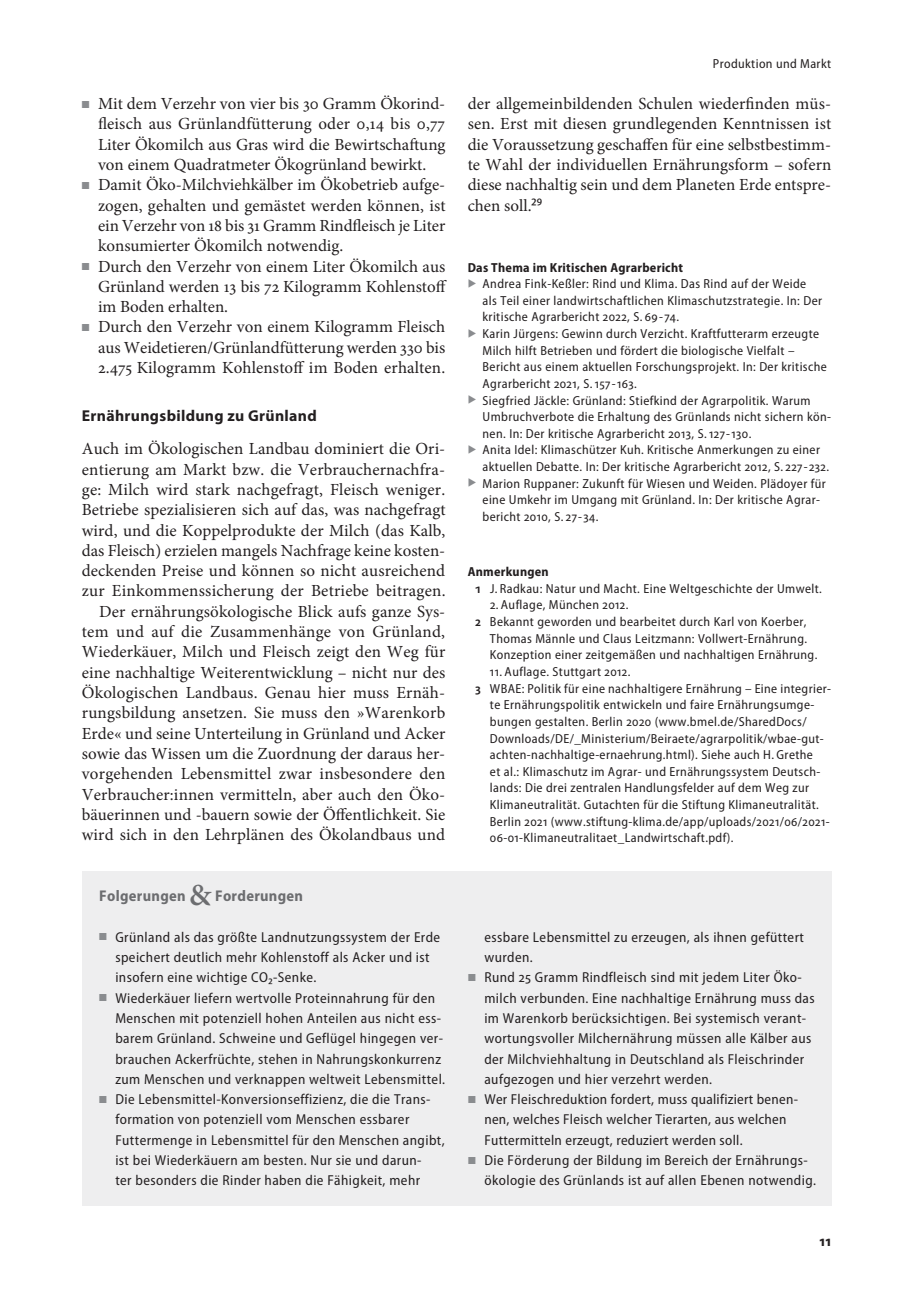
<style>
.page{position:relative;width:918px;height:1315px;background:#fff}
.page>*{position:absolute;margin:0;border:0;box-sizing:border-box;transform-origin:0 0}
.t1{font:16.97px/20.3px "Minion Pro";letter-spacing:.005em;color:#231f20;text-align:justify}
.t2{font:700 15.75px "Myriad Pro";letter-spacing:.02em;color:#231f20}
.t3{font:700 semi-condensed 15.58px "Myriad Pro";letter-spacing:.02em;color:#6c6d70}
.t4{font:700 semi-condensed 14.88px "Myriad Pro";color:#231f20}
.t5{font:semi-condensed 14.35px/20.3px "Myriad Pro";letter-spacing:.03em;color:#231f20}
.t6{font:semi-condensed 13.12px/16.6px "Myriad Pro";letter-spacing:.03em;color:#231f20}
.t7{font:700 semi-condensed 13.12px "Myriad Pro";letter-spacing:.02em;color:#231f20}
.s1{color:#8a8c8f}
.s2{font-family:"Minion Pro";font-weight:600;font-stretch:normal;font-size:30.8px}
.s3{font-family:"Myriad Pro";font-stretch:semi-condensed;font-size:17.5px}
.s4{font-weight:700}
.s5{font-weight:600}
</style>
<div class="page">
<div style="left:82px;top:871px;width:749px;height:334px;background:#eeeeef"></div>
<p class="t1" style="left:98px;top:94px;width:349px;text-indent:-16px"><span class="s1">■</span> Mit dem Verzehr von vier bis 30 Gramm Ökorind&shy;fleisch aus Grünlandfütterung oder 0,14 bis 0,77<br>Liter Ökomilch aus Gras wird die Bewirtschaftung von einem Quadratmeter Ökogrünland bewirkt.</p>
<p class="t1" style="left:98px;top:175px;width:349px;text-indent:-16px"><span class="s1">■</span> Damit Öko-Milchviehkälber im Ökobetrieb aufge&shy;zogen, gehalten und gemästet werden können, ist ein Verzehr von 18 bis 31 Gramm Rindfleisch je Liter konsumierter Ökomilch notwendig.</p>
<p class="t1" style="left:98px;top:256px;width:350px;text-indent:-16px"><span class="s1">■</span> Durch den Verzehr von einem Liter Ökomilch aus Grünland werden 13 bis 72 Kilogramm Kohlenstoff im Boden erhalten.</p>
<p class="t1" style="left:98px;top:317px;width:349px;text-indent:-16px"><span class="s1">■</span> Durch den Verzehr von einem Kilogramm Fleisch aus Weidetieren/Grünlandfütterung werden 330 bis 2.475 Kilogramm Kohlenstoff im Boden erhalten.</p>
<p class="t2" style="left:82px;top:407px;width:236px">Ernährungsbildung zu Grünland</p>
<p class="t1" style="left:82px;top:439px;width:365px;text-align:right">Auch im Ökologischen Landbau dominiert die Ori&shy;entierung am Markt bzw. die Verbrauchernachfra&shy;ge: Milch wird stark nachgefragt, Fleisch weniger.<br>Betriebe spezialisieren sich auf das, was nachgefragt wird, und die Koppelprodukte der Milch (das Kalb, das Fleisch) erzielen mangels Nachfrage keine kosten&shy;deckenden Preise und können so nicht ausreichend zur Einkommenssicherung der Betriebe beitragen.<br>Der ernährungsökologische Blick aufs ganze Sys&shy;tem und auf die Zusammenhänge von Grünland, Wiederkäuer, Milch und Fleisch zeigt den Weg für eine nachhaltige Weiterentwicklung – nicht nur des Ökologischen Landbaus. Genau hier muss Ernäh&shy;rungsbildung ansetzen. Sie muss den »Warenkorb Erde« und seine Unterteilung in Grünland und Acker sowie das Wissen um die Zuordnung der daraus her&shy;vorgehenden Lebensmittel zwar insbesondere den Verbraucher:innen vermitteln, aber auch den Öko&shy;bäuerinnen und -bauern sowie der Öffentlichkeit. Sie wird sich in den Lehrplänen des Ökolandbaus und</p>
<p class="t3" style="left:99px;top:887px;width:205px">Folgerungen <span class="s2">&amp;</span> Forderungen</p>
<p class="t5" style="left:115px;top:927px;width:326px;text-indent:-16px"><span class="s1">■</span> Grünland als das größte Landnutzungssystem der Erde speichert deutlich mehr Kohlenstoff als Acker und ist insofern eine wichtige CO2-Senke.</p>
<p class="t5" style="left:115px;top:988px;width:331px;text-indent:-16px"><span class="s1">■</span> Wiederkäuer liefern wertvolle Proteinnahrung für den Menschen mit potenziell hohen Anteilen aus nicht ess&shy;barem Grünland. Schweine und Geflügel hingegen ver&shy;brauchen Ackerfrüchte, stehen in Nahrungskonkurrenz zum Menschen und verknappen weltweit Lebensmittel.</p>
<p class="t5" style="left:115px;top:1089px;width:331px;text-indent:-16px"><span class="s1">■</span> Die Lebensmittel-Konversionseffizienz, die die Trans&shy;formation von potenziell vom Menschen essbarer Futtermenge in Lebensmittel für den Menschen angibt, ist bei Wiederkäuern am besten. Nur sie und darun-<br>ter besonders die Rinder haben die Fähigkeit, mehr</p>
<p class="t6" style="left:713px;top:56px;width:120px">Produktion und Markt</p>
<p class="t1" style="left:468px;top:94px;width:365px">der allgemeinbildenden Schulen wiederfinden müs&shy;sen. Erst mit diesen grundlegenden Kenntnissen ist die Voraussetzung geschaffen für eine selbstbestimm&shy;te Wahl der individuellen Ernährungsform – sofern diese nachhaltig sein und dem Planeten Erde entspre&shy;chen soll.<span class="s3">29</span></p>
<p class="t7" style="left:468px;top:260px;width:217px">Das Thema im Kritischen Agrarbericht</p>
<p class="t6" style="left:482px;top:276px;width:350px">Andrea Fink-Keßler: Rind und Klima. Das Rind auf der Weide<br>als Teil einer landwirtschaftlichen Klimaschutzstrategie. In: Der kritische Agrarbericht 2022, S. 69 - 74.<br>Karin Jürgens: Gewinn durch Verzicht. Kraftfutterarm erzeugte Milch hilft Betrieben und fördert die biologische Vielfalt – Bericht aus einem aktuellen Forschungsprojekt. In: Der kritische Agrarbericht 2021, S. 157 - 163.<br>Siegfried Jäckle: Grünland: Stiefkind der Agrarpolitik. Warum Umbruchverbote die Erhaltung des Grünlands nicht sichern kön&shy;nen. In: Der kritische Agrarbericht 2013, S. 127 - 130.<br>Anita Idel: Klimaschützer Kuh. Kritische Anmerkungen zu einer aktuellen Debatte. In: Der kritische Agrarbericht 2012, S. 227 - 232.<br>Marion Ruppaner: Zukunft für Wiesen und Weiden. Plädoyer für eine Umkehr im Umgang mit Grünland. In: Der kritische Agrar&shy;bericht 2010, S. 27 - 34.</p>
<p class="t6" style="left:475px;top:564px;width:349px;text-indent:-7px"><span class="s4">Anmerkungen<br></span><span class="s5">1</span> J. Radkau: Natur und Macht. Eine Weltgeschichte der Umwelt.</p>
<p class="t6" style="left:490px;top:597px;width:140px">2. Auflage, München 2012.</p>
<p class="t6" style="left:475px;top:613px;width:333px"><span class="s5">2</span> Bekannt geworden und bearbeitet durch Karl von Koerber,</p>
<p class="t6" style="left:490px;top:630px;width:319px">Thomas Männle und Claus Leitzmann: Vollwert-Ernährung.</p>
<p class="t6" style="left:490px;top:647px;width:329px">Konzeption einer zeitgemäßen und nachhaltigen Ernährung.</p>
<p class="t6" style="left:490px;top:663px;width:142px">11. Auflage. Stuttgart 2012.</p>
<p class="t6" style="left:475px;top:680px;width:358px"><span class="s5">3</span> WBAE: Politik für eine nachhaltigere Ernährung – Eine integrier-</p>
<p class="t6" style="left:490px;top:697px;width:326px">te Ernährungspolitik entwickeln und faire Ernährungsumge-</p>
<p class="t6" style="left:490px;top:713px;width:318px">bungen gestalten. Berlin 2020 (www.bmel.de/SharedDocs/</p>
<p class="t6" style="left:490px;top:730px;width:335px">Downloads/DE/_Ministerium/Beiraete/agrarpolitik/wbae-gut-</p>
<p class="t6" style="left:490px;top:746px;width:324px">achten-nachhaltige-ernaehrung.html). Siehe auch H. Grethe</p>
<p class="t6" style="left:490px;top:763px;width:332px">et al.: Klimaschutz im Agrar- und Ernährungssystem Deutsch-</p>
<p class="t6" style="left:490px;top:780px;width:321px">lands: Die drei zentralen Handlungsfelder auf dem Weg zur</p>
<p class="t6" style="left:490px;top:796px;width:330px">Klimaneutralität. Gutachten für die Stiftung Klimaneutralität.</p>
<p class="t6" style="left:490px;top:813px;width:340px">Berlin 2021 (www.stiftung-klima.de/app/uploads/2021/06/2021-</p>
<p class="t6" style="left:490px;top:830px;width:245px">06-01-Klimaneutralitaet_Landwirtschaft.pdf).</p>
<p class="t5" style="left:484px;top:927px;width:321px">essbare Lebensmittel zu erzeugen, als ihnen gefüttert wurden.</p>
<p class="t5" style="left:484px;top:967px;width:332px;text-indent:-16px"><span class="s1">■</span> Rund 25 Gramm Rindfleisch sind mit jedem Liter Öko&shy;milch verbunden. Eine nachhaltige Ernährung muss das im Warenkorb berücksichtigen. Bei systemisch verant&shy;wortungsvoller Milchernährung müssen alle Kälber aus der Milchviehhaltung in Deutschland als Fleischrinder aufgezogen und hier verzehrt werden.</p>
<p class="t5" style="left:484px;top:1089px;width:315px;text-indent:-16px"><span class="s1">■</span> Wer Fleischreduktion fordert, muss qualifiziert benen&shy;nen, welches Fleisch welcher Tierarten, aus welchen<br>Futtermitteln erzeugt, reduziert werden soll.</p>
<p class="t5" style="left:484px;top:1150px;width:333px;text-indent:-16px"><span class="s1">■</span> Die Förderung der Bildung im Bereich der Ernährungs&shy;ökologie des Grünlands ist auf allen Ebenen notwendig.</p>
<p class="t4" style="left:819px;top:1233px;width:13px">11</p>
</div>
